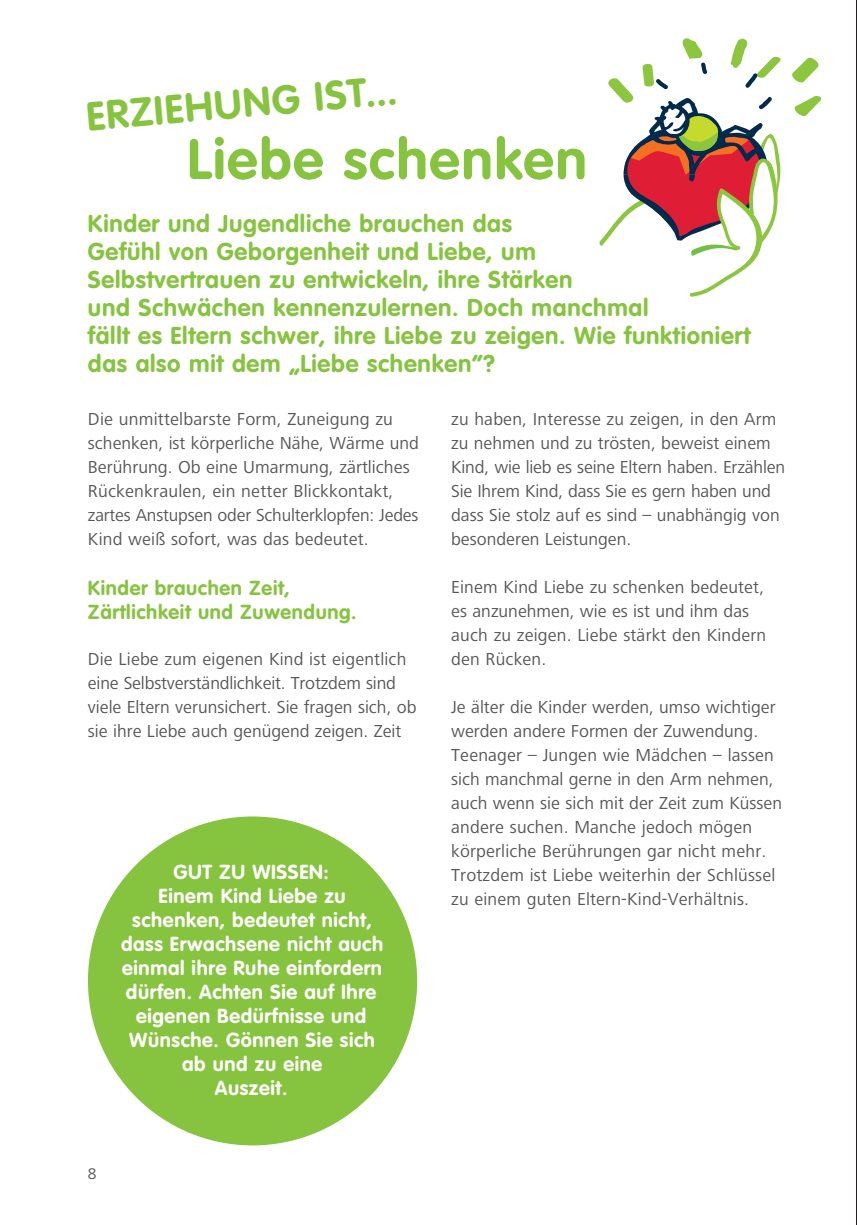
<style>
.page{position:relative;width:857px;height:1225px;background:#fff}
.page>*{position:absolute;margin:0;border:0;box-sizing:border-box;transform-origin:0 0}
.t1{font:700 56px "VAG Rounded";letter-spacing:.03em;color:#86c43f}
.t2{font:700 40px "VAG Rounded";color:#86c43f}
.t3{font:700 24px/28px "VAG Rounded";letter-spacing:.03em;color:#86c43f}
.t4{font:700 20px/24px "VAG Rounded";letter-spacing:.03em;color:#fff;text-align:center}
.t5{font:700 20px/24px "VAG Rounded";letter-spacing:.03em;color:#86c43f}
.t6{font:18px/24px "Frutiger Next LT";color:#57585a}
.t7{font:16px "Frutiger Next LT";color:#57585a}
</style>
<div class="page">
<div style="left:88px;top:816px;width:329px;height:329px;background:#86c43f;border-radius:50%"></div>
<svg style="left:794px;top:96px;width:28px;height:20px"></svg>
<svg style="left:792px;top:57px;width:27px;height:26px"></svg>
<svg style="left:599px;top:38px;width:182px;height:259px"></svg>
<hr style="left:856px;top:0;width:1px;height:1225px;background:#231f20">
<h2 class="t2" style="left:84px;top:94px;width:313px;rotate:-5deg">ERZIEHUNG IST...</h2>
<h1 class="t1" style="left:187px;top:126px;width:401px">Liebe schenken</h1>
<p class="t3" style="left:88px;top:209px;width:663px">Kinder und Jugendliche brauchen das<br>Gefühl von Geborgenheit und Liebe, um<br>Selbstvertrauen zu entwickeln, ihre Stärken<br>und Schwächen kennenzulernen. Doch manchmal<br>fällt es Eltern schwer, ihre Liebe zu zeigen. Wie funktioniert das also mit dem „Liebe schenken“?</p>
<p class="t6" style="left:88px;top:407px;width:332px">Die unmittelbarste Form, Zuneigung zu schenken, ist körperliche Nähe, Wärme und Berührung. Ob eine Umarmung, zärtliches Rückenkraulen, ein netter Blickkontakt, zartes Anstupsen oder Schulterklopfen: Jedes Kind weiß sofort, was das bedeutet.</p>
<p class="t5" style="left:88px;top:576px;width:270px">Kinder brauchen Zeit,<br>Zärtlichkeit und Zuwendung.</p>
<p class="t6" style="left:88px;top:647px;width:330px">Die Liebe zum eigenen Kind ist eigentlich eine Selbstverständlichkeit. Trotzdem sind viele Eltern verunsichert. Sie fragen sich, ob sie ihre Liebe auch genügend zeigen. Zeit</p>
<p class="t4" style="left:121px;top:859px;width:263px">GUT ZU WISSEN:<br>Einem Kind Liebe zu schenken, bedeutet nicht, dass Erwachsene nicht auch einmal ihre Ruhe einfordern dürfen. Achten Sie auf Ihre eigenen Bedürfnisse und<br>Wünsche. Gönnen Sie sich ab und zu eine<br>Auszeit.</p>
<p class="t7" style="left:88px;top:1164px;width:10px">8</p>
<p class="t6" style="left:451px;top:407px;width:335px">zu haben, Interesse zu zeigen, in den Arm zu nehmen und zu trösten, beweist einem Kind, wie lieb es seine Eltern haben. Erzählen Sie Ihrem Kind, dass Sie es gern haben und dass Sie stolz auf es sind – unabhängig von besonderen Leistungen.</p>
<p class="t6" style="left:451px;top:575px;width:316px">Einem Kind Liebe zu schenken bedeutet, es anzunehmen, wie es ist und ihm das auch zu zeigen. Liebe stärkt den Kindern den Rücken.</p>
<p class="t6" style="left:451px;top:695px;width:332px">Je älter die Kinder werden, umso wichtiger werden andere Formen der Zuwendung.<br>Teenager – Jungen wie Mädchen – lassen sich manchmal gerne in den Arm nehmen, auch wenn sie sich mit der Zeit zum Küssen andere suchen. Manche jedoch mögen körperliche Berührungen gar nicht mehr.<br>Trotzdem ist Liebe weiterhin der Schlüssel zu einem guten Eltern-Kind-Verhältnis.</p>
</div>
